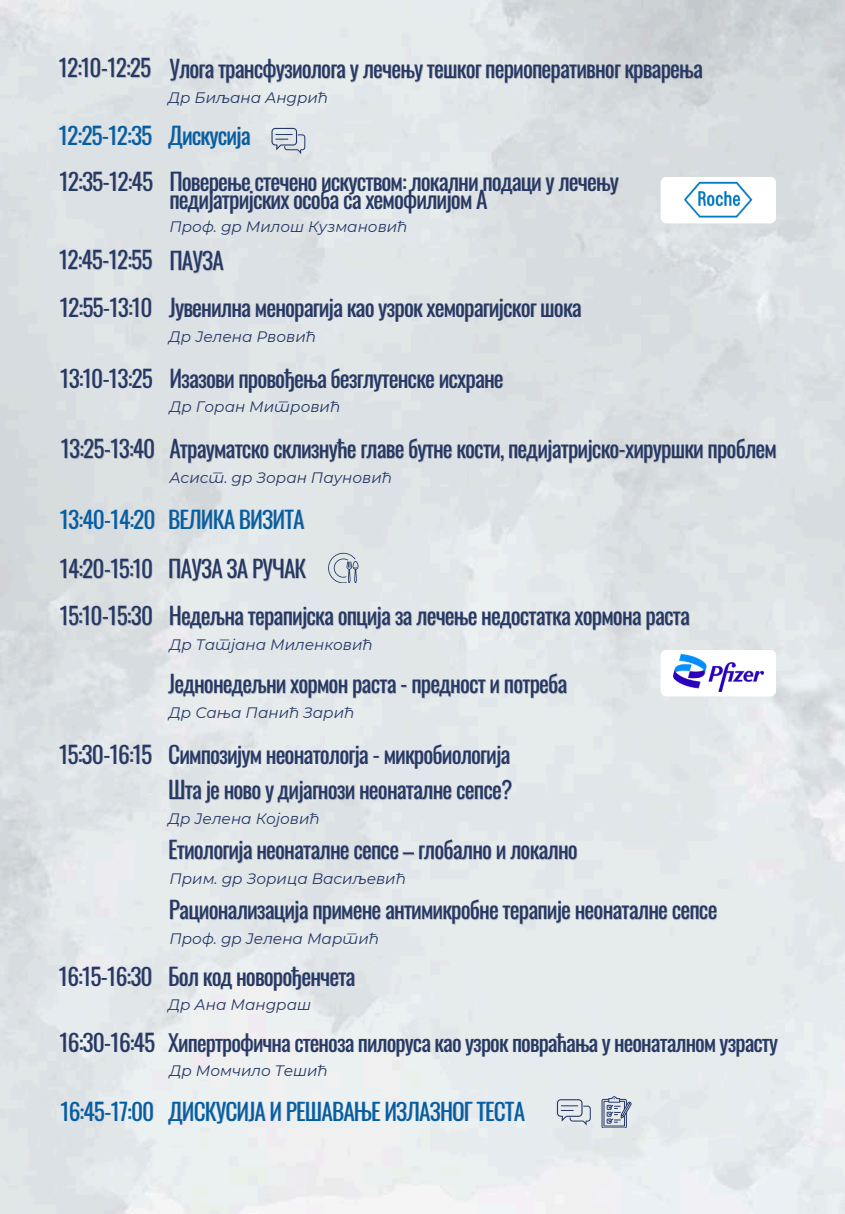
<style>
.page{position:relative;width:845px;height:1214px;background:#fff}
.page>*{position:absolute;margin:0;border:0;box-sizing:border-box;transform-origin:0 0}
.t1{font:23.2px/18px "Oswald";letter-spacing:-.035em;color:#263865}
.t2{font:23.2px "Oswald";letter-spacing:-.035em;color:#035fa5}
.t3{font:22.6px "Oswald";letter-spacing:-.035em;color:#263865}
.t4{font:italic 15.2px "Montserrat";color:#263865}
.s1{color:rgb(115 115 115/.4)}
.s2{font-size:23.2px}
</style>
<div class="page">
<img style="left:0;top:0;width:844px;height:1213px">
<svg style="left:271px;top:128px;width:34px;height:26px"></svg>
<div style="left:660px;top:177px;width:116px;height:46px;background:#fff;border-radius:6px"></div>
<img style="left:684px;top:181px;width:69px;height:37px">
<div style="left:660px;top:650px;width:116px;height:46px;background:#fff;border-radius:6px"></div>
<img style="left:673px;top:655px;width:90px;height:36px">
<svg style="left:601px;top:1096px;width:30px;height:31px"></svg>
<svg style="left:557px;top:1099px;width:33px;height:26px"></svg>
<svg style="left:328px;top:553px;width:30px;height:30px"></svg>
<p class="t1" style="left:59px;top:58px;width:94px">12:10-12:25</p>
<p class="t1" style="left:169px;top:59px;width:535px">Улога трансфузиолога у лечењу тешког периоперативног крварења</p>
<p class="t4" style="left:168px;top:88px;width:161px">Др Биљана Андрић</p>
<p class="t2" style="left:59px;top:117px;width:193px">12:25-12:35 Дискусија</p>
<p class="t1" style="left:60px;top:171px;width:95px">12:35-12:45</p>
<p class="t1" style="left:169px;top:171px;width:451px">Поверење стечено искуством: локални подаци у лечењу педијатријских особа са хемофилијом А</p>
<p class="t4" style="left:169px;top:217px;width:239px">Проф. др Милош Кузмановић</p>
<p class="t1" style="left:59px;top:250px;width:167px">12:45-12:55 <span class="s1">ПАУЗА</span></p>
<p class="t1" style="left:60px;top:297px;width:523px">12:55-13:10 Јувенилна менорагија као узрок хеморагијског шока</p>
<p class="t4" style="left:169px;top:327px;width:148px">Др Јелена Рвовић</p>
<p class="t1" style="left:60px;top:368px;width:445px">13:10-13:25 Изазови провођења безглутенске исхране</p>
<p class="t4" style="left:169px;top:397px;width:172px">Др Горан Митровић</p>
<p class="t1" style="left:61px;top:438px;width:717px">13:25-13:40 Атрауматско склизнуће главе бутне кости, педијатријско-хируршки проблем</p>
<p class="t4" style="left:169px;top:468px;width:224px">Асист. др Зоран Пауновић</p>
<p class="t2" style="left:60px;top:501px;width:246px">13:40-14:20 ВЕЛИКА ВИЗИТА</p>
<p class="t1" style="left:60px;top:558px;width:248px">14:20-15:10 ПАУЗА ЗА РУЧАК</p>
<p class="t1" style="left:60px;top:606px;width:95px">15:10-15:30</p>
<p class="t1" style="left:169px;top:606px;width:522px">Недељна терапијска опција за лечење недостатка хормона раста</p>
<p class="t4" style="left:169px;top:635px;width:205px">Др Татјана Миленковић</p>
<p class="t1" style="left:168px;top:673px;width:401px">Једнонедељни хормон раста - предност и потреба</p>
<p class="t4" style="left:169px;top:703px;width:187px">Др Сања Панић Зарић</p>
<p class="t1" style="left:59px;top:744px;width:452px">15:30-16:15 Симпозијум неонатологја - микробиологија</p>
<p class="t1" style="left:168px;top:779px;width:345px">Шта је ново у дијагнози неонаталне сепсе?</p>
<p class="t4" style="left:168px;top:809px;width:153px">Др Јелена Којовић</p>
<p class="t1" style="left:168px;top:839px;width:411px">Етиологија неонаталне сепсе – глобално и локално</p>
<p class="t4" style="left:169px;top:869px;width:238px">Прим. др Зорица Васиљевић</p>
<p class="t1" style="left:169px;top:900px;width:550px">Рационализација примене антимикробне терапије неонаталне сепсе</p>
<p class="t4" style="left:169px;top:929px;width:211px">Проф. др Јелена Мартић</p>
<p class="t1" style="left:59px;top:966px;width:298px">16:15-16:30 Бол код новорођенчета</p>
<p class="t4" style="left:168px;top:995px;width:144px">Др Ана Мандраш</p>
<p class="t3" style="left:59px;top:1024px;width:720px"><span class="s2">16:30-16:45</span> Хипертрофична стеноза пилоруса као узрок повраћања у неонаталном узрасту</p>
<p class="t4" style="left:169px;top:1061px;width:160px">Др Момчило Тешић</p>
<p class="t2" style="left:60px;top:1093px;width:466px">16:45-17:00 ДИСКУСИЈА И РЕШАВАЊЕ ИЗЛАЗНОГ ТЕСТА</p>
</div>
